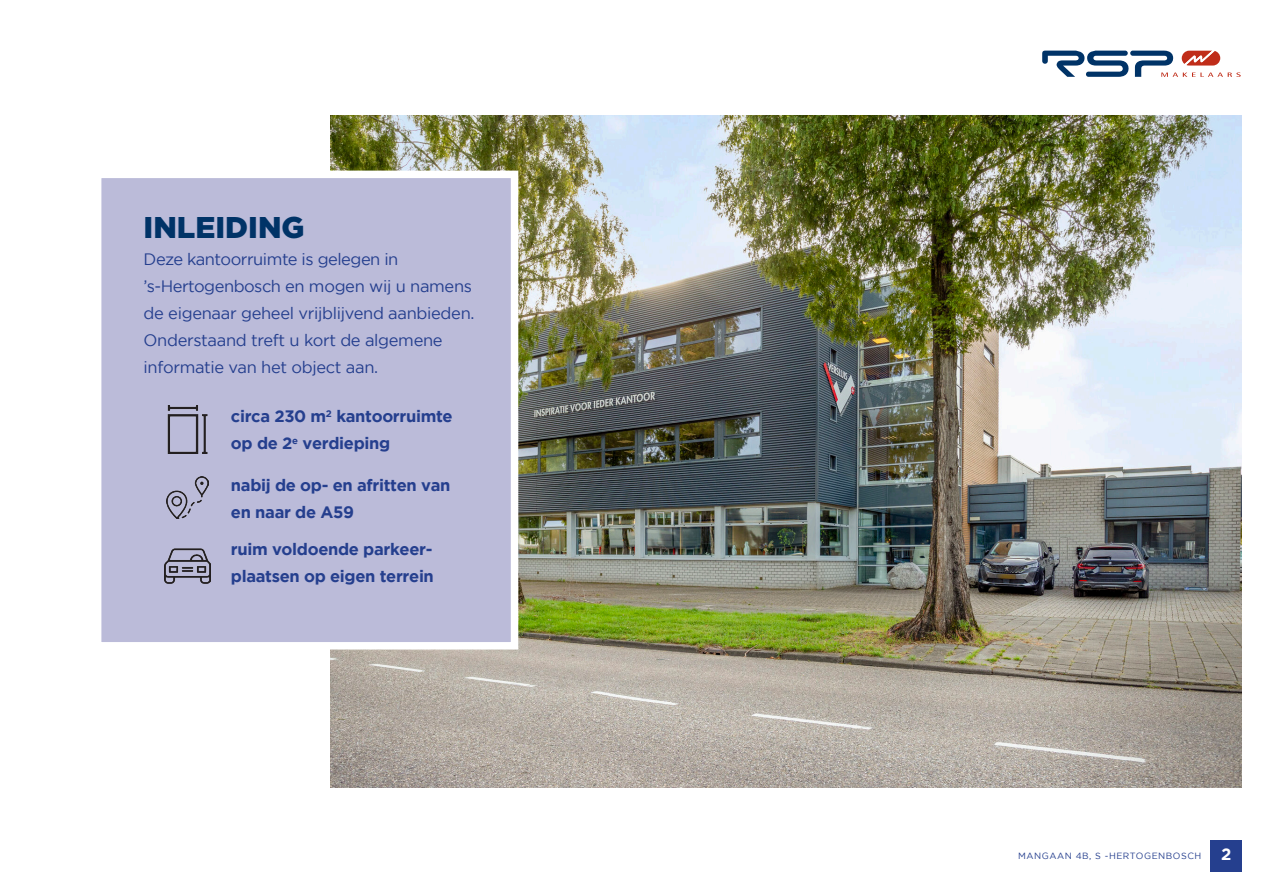
<style>
.page{position:relative;width:1263px;height:893px;background:#fff}
.page>*{position:absolute;margin:0;border:0;box-sizing:border-box;transform-origin:0 0}
.t1{font:900 30px "Gotham";color:#003367}
.t2{font:16.5px/27px "Gotham";letter-spacing:-.02em;color:#253f8e}
.t3{font:700 16.5px/27px "Gotham";letter-spacing:-.02em;color:#253f8e}
.t4{font:700 16.5px "Gotham";color:#fff}
.t5{font:9px "Gotham";letter-spacing:.06em;color:#253f8e}
</style>
<div class="page">
<svg style="left:1042px;top:50px;width:199px;height:27px"></svg>
<div style="left:1210px;top:840px;width:32px;height:32px;background:#253f8e"></div>
<img style="left:331px;top:116px;width:911px;height:672px">
<div style="left:94px;top:171px;width:424px;height:478px;background:#bbbbd9;border:8px solid #fff"></div>
<img style="left:167px;top:406px;width:41px;height:48px">
<img style="left:166px;top:477px;width:43px;height:42px">
<img style="left:165px;top:548px;width:45px;height:36px">
<p class="t1" style="left:144px;top:210px;width:163px">INLEIDING</p>
<p class="t2" style="left:144px;top:246px;width:256px">Deze kantoorruimte is gelegen in</p>
<p class="t2" style="left:144px;top:273px;width:332px">’s-Hertogenbosch en mogen wij u namens de eigenaar geheel vrijblijvend aanbieden.</p>
<p class="t2" style="left:144px;top:327px;width:301px">Onderstaand treft u kort de algemene</p>
<p class="t2" style="left:144px;top:354px;width:236px">informatie van het object aan.</p>
<p class="t3" style="left:231px;top:402px;width:223px">circa 230 m<sup>2</sup> kantoorruimte</p>
<p class="t3" style="left:231px;top:429px;width:161px">op de 2<sup>e</sup> verdieping</p>
<p class="t3" style="left:231px;top:471px;width:221px">nabij de op- en afritten van en naar de A59</p>
<p class="t3" style="left:231px;top:535px;width:203px">ruim voldoende parkeer-</p>
<p class="t3" style="left:231px;top:562px;width:204px">plaatsen op eigen terrein</p>
<p class="t5" style="left:1018px;top:850px;width:185px">MANGAAN 4B, S -HERTOGENBOSCH</p>
<p class="t4" style="left:1221px;top:845px;width:12px">2</p>
</div>
